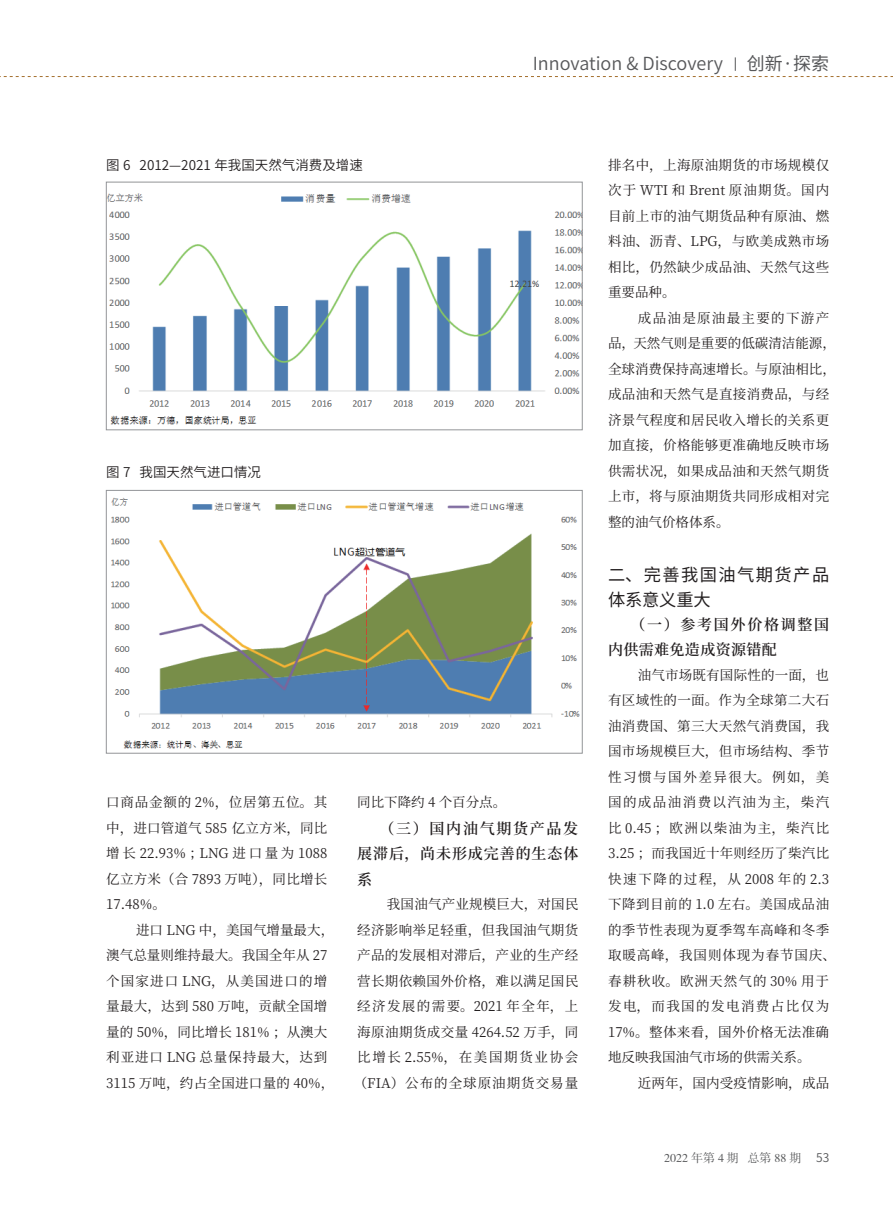
<style>
.page{position:relative;width:893px;height:1212px;background:#fff}
.page>*{position:absolute;margin:0;border:0;box-sizing:border-box;transform-origin:0 0}
.t1{font:18px "Source Han Sans CN";color:#57585a}
.t2{font:18px "Source Han Sans CN";color:#57585a}
.t3{font:17.25px/25.5px "Source Han Sans CN";letter-spacing:.085em;color:#231f20}
.t4{font:600 15px/25.5px "Source Han Serif CN";letter-spacing:.06em;color:#231f20;text-align:justify}
.t5{font:600 15px/25.5px "Source Han Serif CN";letter-spacing:.025em;color:#231f20}
.t6{font:13.5px/25.5px "Source Han Serif CN";letter-spacing:.025em;color:#231f20;text-align:justify}
.t7{font:13.5px/25.5px "Source Han Serif CN";letter-spacing:.005em;color:#231f20}
.t8{font:13.5px "Source Han Sans CN";color:#231f20}
.t9{font:13.5px "Source Han Serif CN";color:#231f20}
.t10{font:12px "FZSSK GBK1 0";color:#57585a}
.s1{font-family:"Source Han Sans CN"}
</style>
<div class="page">
<svg style="left:0;top:57px;width:893px;height:20px"></svg>
<img style="left:108px;top:193px;width:473px;height:232px">
<div style="left:106px;top:182px;width:477px;height:248px;border:1px solid #939598"></div>
<img style="left:111px;top:497px;width:469px;height:252px">
<div style="left:106px;top:490px;width:477px;height:263px;border:1px solid #939598"></div>
<h1 class="t1" style="left:533px;top:54px;width:192px">Innovation &amp; Discovery</h1>
<h1 class="t2" style="left:747px;top:54px;width:84px">创新·探索</h1>
<p class="t8" style="left:106px;top:157px;width:258px">图 6 2012—2021 年我国天然气消费及增速</p>
<p class="t8" style="left:106px;top:464px;width:156px">图 7 我国天然气进口情况</p>
<p class="t6" style="left:106px;top:789px;width:223px">口商品金额的 2%，位居第五位。其中，进口管道气 585 亿立方米，同比增长 22.93% ；LNG 进口量为 1088亿立方米（合 7893 万吨），同比增长17.48%。</p>
<p class="t7" style="left:106px;top:917px;width:229px;text-indent:30px">进口 LNG 中，美国气增量最大，澳气总量则维持最大。我国全年从 27个国家进口 LNG，从美国进口的增量最大，达到 580 万吨，贡献全国增量的 50%，同比增长 181% ；从澳大利亚进口 LNG 总量保持最大，达到<br>3115 万吨，约占全国进口量的 40%，</p>
<p class="t9" style="left:357px;top:794px;width:151px">同比下降约 4 个百分点。</p>
<p class="t4" style="left:357px;top:816px;width:223px;text-indent:22px">（三）国内油气期货产品发展滞后，尚未形成完善的生态体系</p>
<p class="t6" style="left:354px;top:891px;width:226px;text-indent:33px">我国油气产业规模巨大，对国民经济影响举足轻重，但我国油气期货产品的发展相对滞后，产业的生产经营长期依赖国外价格，难以满足国民经济发展的需要。2021 年全年，上海原油期货成交量 4264.52 万手，同比增长 2.55%，在美国期货业协会（FIA）公布的全球原油期货交易量</p>
<p class="t6" style="left:608px;top:152px;width:223px">排名中，上海原油期货的市场规模仅次于 WTI 和 Brent 原油期货。国内目前上市的油气期货品种有原油、燃料油、沥青、LPG，与欧美成熟市场相比，仍然缺少成品油、天然气这些重要品种。</p>
<p class="t6" style="left:608px;top:305px;width:229px;text-align:left;text-indent:30px">成品油是原油最主要的下游产品，天然气则是重要的低碳清洁能源，全球消费保持高速增长。与原油相比，成品油和天然气是直接消费品，与经济景气程度和居民收入增长的关系更加直接，价格能够更准确地反映市场供需状况，如果成品油和天然气期货上市，将与原油期货共同形成相对完整的油气价格体系。</p>
<p class="t3" style="left:608px;top:562px;width:223px">二、完善我国油气期货产品体系意义重大</p>
<p class="t5" style="left:608px;top:612px;width:223px;text-indent:22px">（一）参考国外价格调整国内供需难免造成资源错配</p>
<p class="t6" style="left:608px;top:662px;width:229px;text-align:left;text-indent:30px">油气市场既有国际性的一面，也有区域性的一面。作为全球第二大石油消费国、第三大天然气消费国，我国市场规模巨大，但市场结构、季节性习惯与国外差异很大。例如，美国的成品油消费以汽油为主，柴汽比 0.45 ；欧洲以柴油为主，柴汽比<br>3.25 ；而我国近十年则经历了柴汽比快速下降的过程，从 2008 年的 2.3下降到目前的 1.0 左右。美国成品油的季节性表现为夏季驾车高峰和冬季取暖高峰，我国则体现为春节国庆、春耕秋收。欧洲天然气的 30% 用于发电，而我国的发电消费占比仅为<br>17%。整体来看，国外价格无法准确地反映我国油气市场的供需关系。</p>
<p class="t6" style="left:638px;top:1070px;width:193px">近两年，国内受疫情影响，成品</p>
<p class="t10" style="left:664px;top:1151px;width:167px">2022 年第 4 期 总第 88 期 <span class="s1">53</span></p>
</div>
